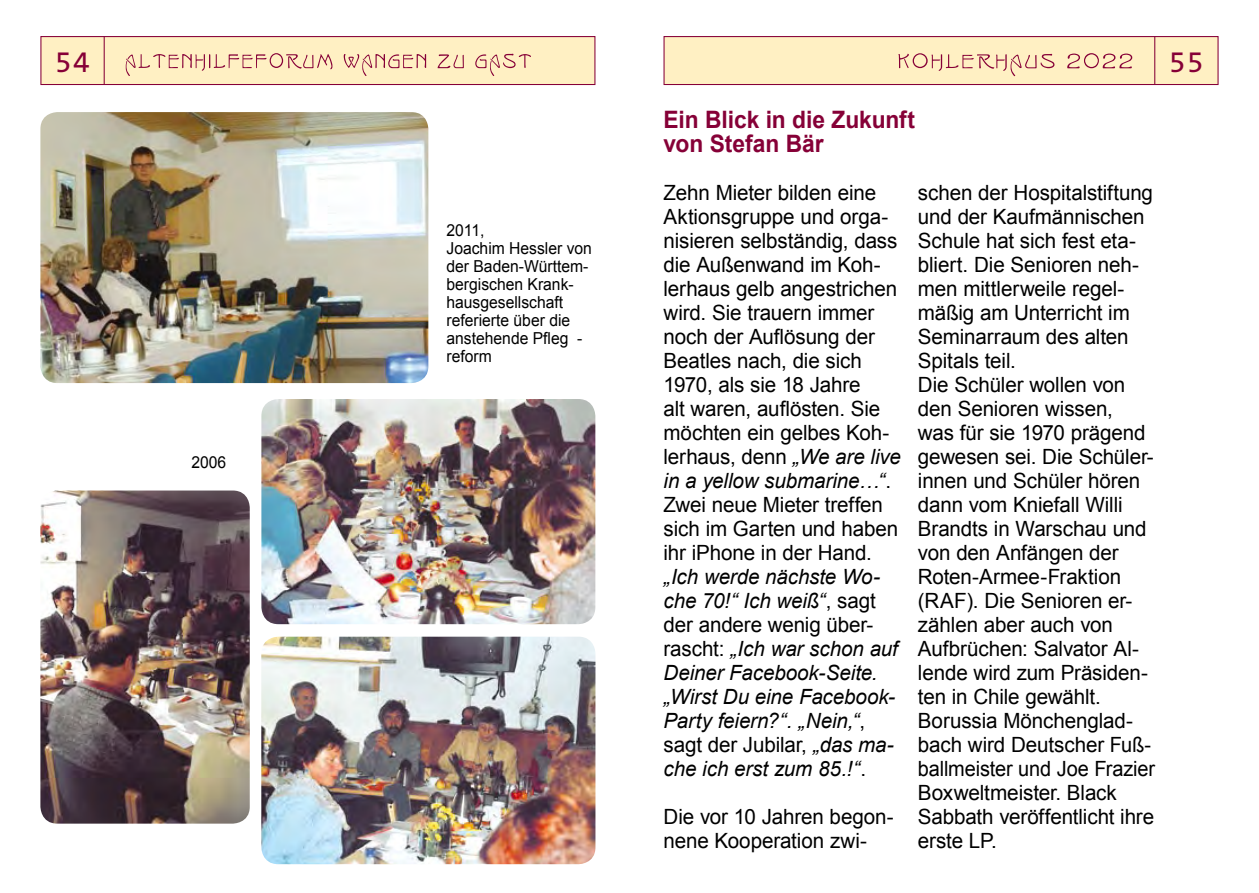
<style>
.page{position:relative;width:1259px;height:893px;background:#fff}
.page>*{position:absolute;margin:0;border:0;box-sizing:border-box;transform-origin:0 0}
.t1{font:30px "The Sans B5 Plain";color:#860037}
.t2{font:700 24px/24px "Arial";letter-spacing:-.005em;color:#860037;scale:.95 1}
.t3{font:21px/24px "Arial";letter-spacing:-.005em;color:#000}
.t4{font:italic 21px/24px "Arial";letter-spacing:-.005em;color:#000}
.t5{font:16.5px/18px "Arial";color:#000;scale:.95 1}
.s1{font-style:inherit}
.s2{font-style:italic}
.s3{font-style:normal}
</style>
<div class="page">
<div style="left:40px;top:36px;width:555px;height:49px;background:#fff0c3;border:1px solid #860037"></div>
<hr style="left:104px;top:36px;width:1px;height:49px;background:#860037">
<div style="left:663px;top:36px;width:555px;height:49px;background:#fff0c3;border:1px solid #860037"></div>
<hr style="left:1154px;top:36px;width:1px;height:49px;background:#860037">
<svg style="left:126px;top:53px;width:405px;height:23px"></svg>
<img style="left:40px;top:112px;width:388px;height:271px">
<svg style="left:898px;top:53px;width:234px;height:23px"></svg>
<img style="left:261px;top:399px;width:334px;height:225px">
<img style="left:261px;top:637px;width:334px;height:227px">
<img style="left:40px;top:490px;width:210px;height:334px">
<h1 class="t1" style="left:55px;top:46px;width:36px">54</h1>
<h1 class="t1" style="left:1169px;top:46px;width:36px">55</h1>
<p class="t5" style="left:191px;top:454px;width:38px">2006</p>
<p class="t5" style="left:446px;top:221px;width:155px">2011,<br>Joachim Hessler von der Baden-Württem&shy;bergischen Krank&shy;hausgesellschaft referierte über die anstehende Pfleg - reform</p>
<p class="t2" style="left:663px;top:108px;width:266px">Ein Blick in die Zukunft von Stefan Bär</p>
<p class="t3" style="left:663px;top:180px;width:239px">Zehn Mieter bilden eine<br>Aktionsgruppe und orga&shy;nisieren selbständig, dass die Außenwand im Koh&shy;lerhaus gelb angestrichen wird. Sie trauern immer noch der Au<span class="s1">fl</span>ösung der<br>Beatles nach, die sich<br>1970, als sie 18 Jahre<br>alt waren, au<span class="s1">fl</span>östen. Sie möchten ein gelbes Koh&shy;lerhaus, denn <span class="s2">„We are live in a yellow submarine…“</span>.<br>Zwei neue Mieter treffen sich im Garten und haben ihr iPhone in der Hand.</p>
<p class="t4" style="left:663px;top:565px;width:236px">„Ich werde nächste Wo&shy;che 70!“ Ich weiß“<span class="s3">, sagt der andere wenig über&shy;rascht:</span> „Ich war schon auf<br>Deiner Facebook-Seite. „Wirst Du eine Facebook-<br>Party feiern?“. „Nein,“<span class="s3">, sagt der Jubilar,</span> „das ma&shy;che ich erst zum 85.!“<span class="s3">.</span></p>
<p class="t3" style="left:663px;top:804px;width:232px">Die vor 10 Jahren begon&shy;nene Kooperation zwi-</p>
<p class="t3" style="left:918px;top:180px;width:239px">schen der Hospitalstiftung und der Kaufmännischen<br>Schule hat sich fest eta&shy;bliert. Die Senioren neh&shy;men mittlerweile regel&shy;mäßig am Unterricht im<br>Seminarraum des alten<br>Spitals teil.<br>Die Schüler wollen von den Senioren wissen,<br>was für sie 1970 prägend gewesen sei. Die Schüler&shy;innen und Schüler hören dann vom Kniefall Willi<br>Brandts in Warschau und von den Anfängen der<br>Roten-Armee-Fraktion (RAF). Die Senioren er&shy;zählen aber auch von<br>Aufbrüchen: Salvator Al&shy;lende wird zum Präsiden&shy;ten in Chile gewählt.<br>Borussia Mönchenglad&shy;bach wird Deutscher Fuß&shy;ballmeister und Joe Frazier<br>Boxweltmeister. Black<br>Sabbath veröffentlicht ihre erste LP.</p>
</div>
